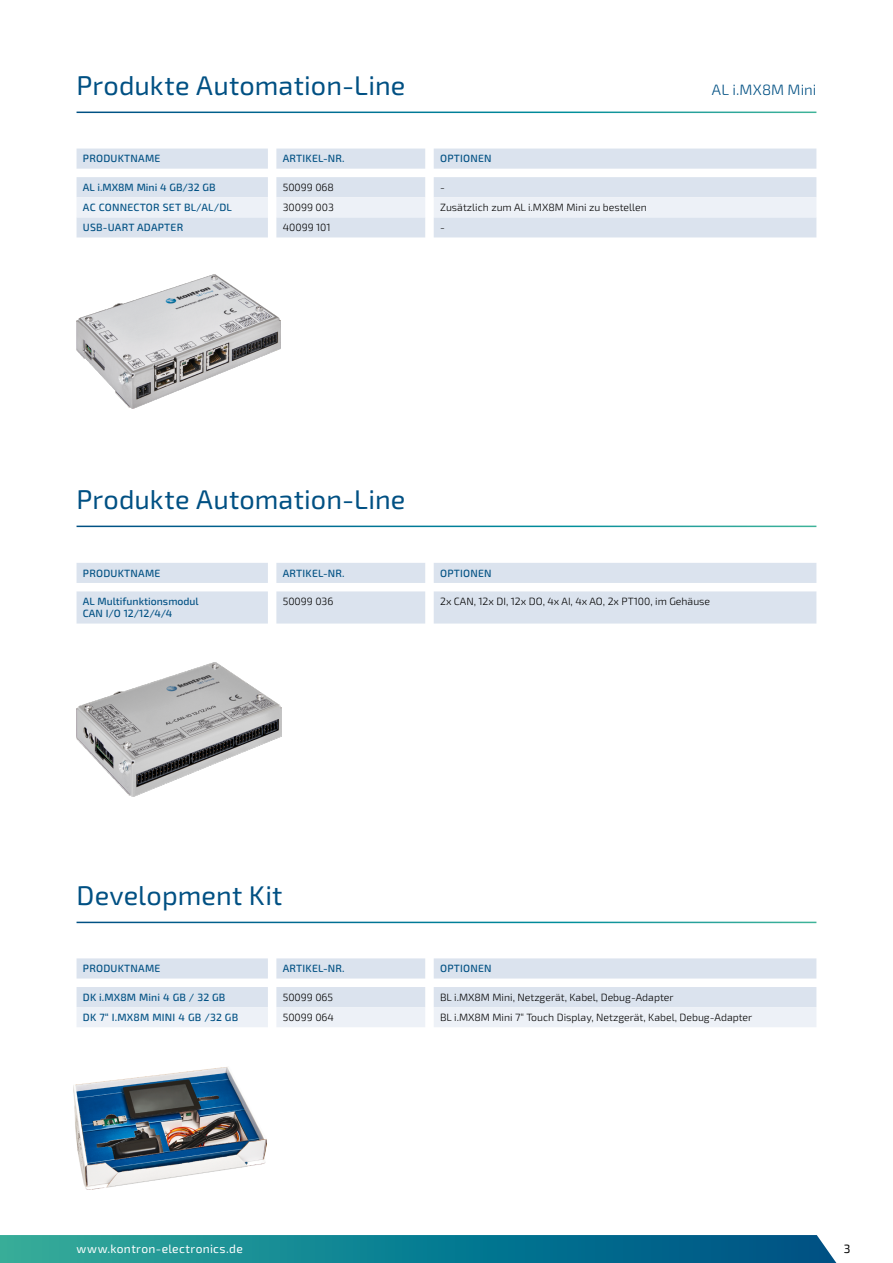
<style>
.page{position:relative;width:893px;height:1263px;background:#fff}
.page>*{position:absolute;margin:0;border:0;box-sizing:border-box;transform-origin:0 0}
.t1{font:27px "Sn T";letter-spacing:.005em;color:#005083}
.t2{font:300 15px "Sn T";color:#005083}
.t3{font:12px "Kontron";letter-spacing:.03em;color:#fff}
.t4{font:12px "Kontron";color:#000}
.t5{font:300 10.5px "Sn T";color:#000}
.t6{font:500 10.5px "Sn T";letter-spacing:.02em;color:#005083}
.t7{font:500 10.5px/12px "Sn T";color:#005083}
</style>
<div class="page">
<svg style="left:0;top:1235px;width:837px;height:28px;background:#138092"></svg>
<svg style="left:77px;top:149px;width:739px;height:88px;background:#e0e7f0"></svg>
<div style="left:77px;top:197px;width:739px;height:20px;background:#edf1f7"></div>
<svg style="left:77px;top:563px;width:739px;height:60px"></svg>
<svg style="left:77px;top:958px;width:739px;height:69px;background:#e5ebf3"></svg>
<img style="left:74px;top:1067px;width:193px;height:123px">
<img style="left:77px;top:274px;width:204px;height:135px">
<img style="left:77px;top:662px;width:205px;height:135px">
<h1 class="t1" style="left:77px;top:69px;width:330px">Produkte Automation-Line</h1>
<h2 class="t2" style="left:712px;top:81px;width:106px">AL i.MX8M Mini</h2>
<p class="t6" style="left:83px;top:152px;width:79px">PRODUKTNAME</p>
<p class="t6" style="left:283px;top:152px;width:63px">ARTIKEL-NR.</p>
<p class="t6" style="left:440px;top:152px;width:53px">OPTIONEN</p>
<p class="t7" style="left:83px;top:181px;width:134px">AL i.MX8M Mini 4 GB/32 GB</p>
<p class="t5" style="left:283px;top:181px;width:53px">50099 068</p>
<p class="t5" style="left:440px;top:181px;width:6px">-</p>
<p class="t6" style="left:83px;top:201px;width:150px">AC CONNECTOR SET BL/AL/DL</p>
<p class="t5" style="left:283px;top:201px;width:53px">30099 003</p>
<p class="t5" style="left:440px;top:201px;width:208px">Zusätzlich zum AL i.MX8M Mini zu bestellen</p>
<p class="t6" style="left:83px;top:221px;width:102px">USB-UART ADAPTER</p>
<p class="t5" style="left:283px;top:221px;width:49px">40099 101</p>
<p class="t5" style="left:440px;top:221px;width:6px">-</p>
<h1 class="t1" style="left:77px;top:483px;width:330px">Produkte Automation-Line</h1>
<p class="t6" style="left:83px;top:567px;width:79px">PRODUKTNAME</p>
<p class="t6" style="left:283px;top:567px;width:63px">ARTIKEL-NR.</p>
<p class="t6" style="left:440px;top:567px;width:53px">OPTIONEN</p>
<p class="t7" style="left:83px;top:596px;width:117px">AL Multifunktionsmodul<br>CAN I/O 12/12/4/4</p>
<p class="t5" style="left:283px;top:595px;width:52px">50099 036</p>
<p class="t5" style="left:440px;top:595px;width:272px">2x CAN, 12x DI, 12x DO, 4x AI, 4x AO, 2x PT100, im Gehäuse</p>
<h1 class="t1" style="left:77px;top:879px;width:207px">Development Kit</h1>
<p class="t6" style="left:83px;top:962px;width:79px">PRODUKTNAME</p>
<p class="t6" style="left:283px;top:962px;width:63px">ARTIKEL-NR.</p>
<p class="t6" style="left:440px;top:962px;width:53px">OPTIONEN</p>
<p class="t6" style="left:83px;top:991px;width:144px">DK i.MX8M Mini 4 GB / 32 GB</p>
<p class="t5" style="left:283px;top:991px;width:52px">50099 065</p>
<p class="t5" style="left:440px;top:991px;width:235px">BL i.MX8M Mini, Netzgerät, Kabel, Debug-Adapter</p>
<p class="t6" style="left:83px;top:1011px;width:157px">DK 7“ I.MX8M MINI 4 GB /32 GB</p>
<p class="t5" style="left:283px;top:1011px;width:53px">50099 064</p>
<p class="t5" style="left:440px;top:1011px;width:314px">BL i.MX8M Mini 7“ Touch Display, Netzgerät, Kabel, Debug-Adapter</p>
<p class="t3" style="left:77px;top:1242px;width:168px">www.kontron-electronics.de</p>
<p class="t4" style="left:844px;top:1242px;width:8px">3</p>
</div>
